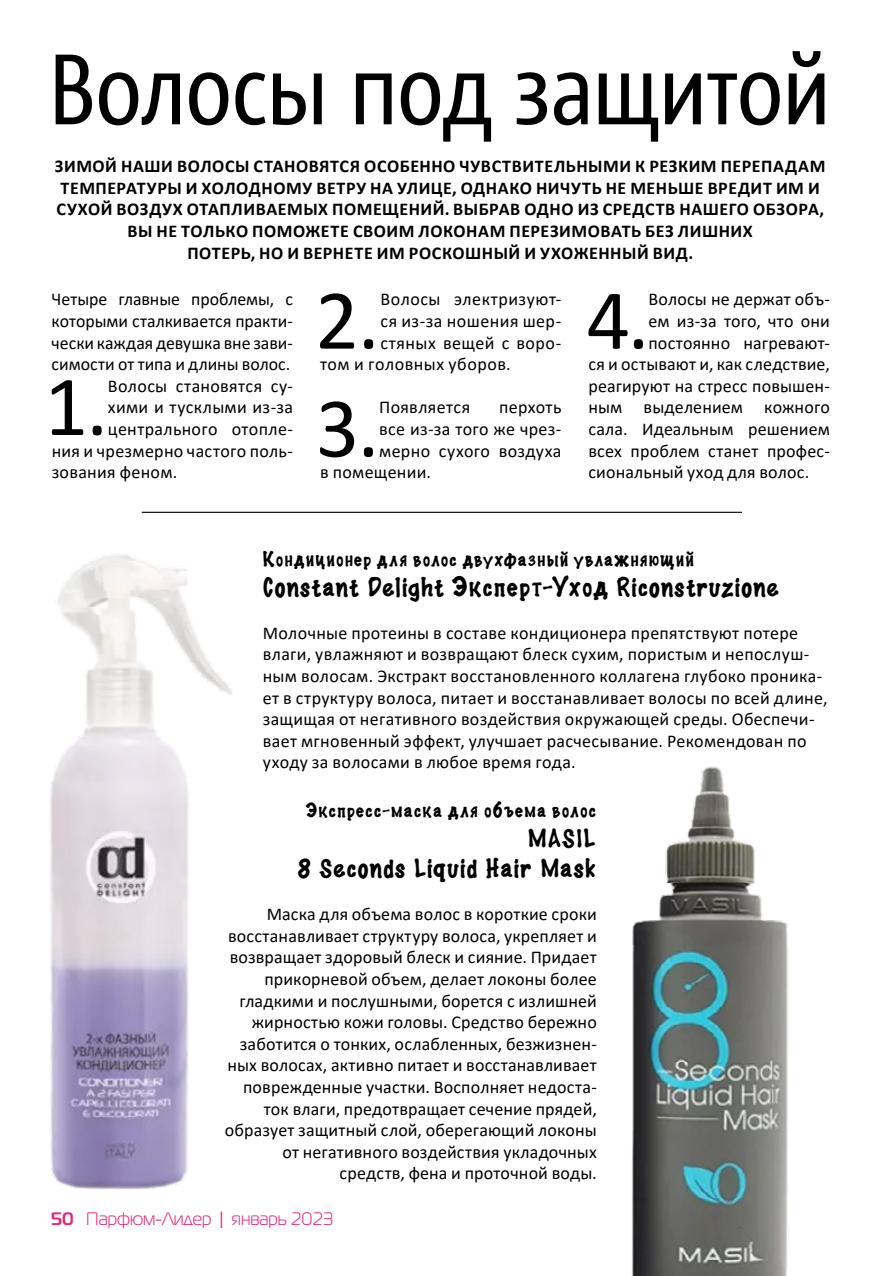
<style>
.page{position:relative;width:893px;height:1276px;background:#fff}
.page>*{position:absolute;margin:0;border:0;box-sizing:border-box;transform-origin:0 0}
.t1{font:99.67px "Corpid Cd OT";letter-spacing:-.005em;color:#000}
.t2{font:85.95px "Calibri";color:#000}
.t3{font:24.75px/29.7px "swadimarker";color:#000;text-align:right}
.t4{font:18px/21.6px "Calibri";letter-spacing:.015em;color:#000;text-align:justify}
.t5{font:700 18px/21.6px "Calibri";letter-spacing:.03em;color:#000;text-align:center}
.t6{font:18px "swadimarker";letter-spacing:.025em;color:#000}
.t7{font:18px "Magistral Cyr";color:#e82479}
.s1{font-weight:700}
</style>
<div class="page">
<img style="left:50px;top:555px;width:182px;height:634px">
<img style="left:632px;top:766px;width:157px;height:510px">
<hr style="left:142px;top:512px;width:600px;height:1px;background:#000">
<h1 class="t1" style="left:48px;top:31px;width:784px">Волосы под защитой</h1>
<p class="t5" style="left:55px;top:155px;width:772px">ЗИМОЙ НАШИ ВОЛОСЫ СТАНОВЯТСЯ ОСОБЕННО ЧУВСТВИТЕЛЬНЫМИ К РЕЗКИМ ПЕРЕПАДАМ ТЕМПЕРАТУРЫ И ХОЛОДНОМУ ВЕТРУ НА УЛИЦЕ, ОДНАКО НИЧУТЬ НЕ МЕНЬШЕ ВРЕДИТ ИМ И СУХОЙ ВОЗДУХ ОТАПЛИВАЕМЫХ ПОМЕЩЕНИЙ. ВЫБРАВ ОДНО ИЗ СРЕДСТВ НАШЕГО ОБЗОРА, ВЫ НЕ ТОЛЬКО ПОМОЖЕТЕ СВОИМ ЛОКОНАМ ПЕРЕЗИМОВАТЬ БЕЗ ЛИШНИХ<br>ПОТЕРЬ, НО И ВЕРНЕТЕ ИМ РОСКОШНЫЙ И УХОЖЕННЫЙ ВИД.</p>
<p class="t4" style="left:52px;top:288px;width:243px">Четыре главные проблемы, с которыми сталкивается практи&shy;чески каждая девушка вне зави&shy;симости от типа и длины волос.</p>
<h2 class="t2" style="left:44px;top:347px;width:65px">1.</h2>
<p class="t4" style="left:108px;top:374px;width:187px">Волосы становятся су-</p>
<h2 class="t2" style="left:315px;top:260px;width:66px">2.</h2>
<p class="t4" style="left:380px;top:288px;width:183px">Волосы электризуют-</p>
<h2 class="t2" style="left:586px;top:260px;width:64px">4.</h2>
<p class="t4" style="left:648px;top:288px;width:183px">Волосы не держат объ-</p>
<p class="t4" style="left:380px;top:310px;width:183px">ся из-за ношения шер-</p>
<p class="t4" style="left:380px;top:331px;width:183px">стяных вещей с воро-</p>
<p class="t4" style="left:320px;top:353px;width:192px">том и головных уборов.</p>
<h2 class="t2" style="left:316px;top:368px;width:65px">3.</h2>
<p class="t4" style="left:379px;top:396px;width:92px">Появляется</p>
<p class="t4" style="left:499px;top:396px;width:64px">перхоть</p>
<p class="t4" style="left:648px;top:310px;width:183px">ем из-за того, что они</p>
<p class="t4" style="left:648px;top:331px;width:183px">постоянно нагревают-</p>
<p class="t4" style="left:588px;top:353px;width:243px">ся и остывают и, как следствие,</p>
<p class="t4" style="left:588px;top:374px;width:243px">реагируют на стресс повышен-</p>
<p class="t4" style="left:588px;top:396px;width:243px">ным выделением кожного</p>
<p class="t4" style="left:588px;top:418px;width:243px">сала. Идеальным решением</p>
<p class="t4" style="left:588px;top:439px;width:243px">всех проблем станет профес-</p>
<p class="t4" style="left:588px;top:461px;width:222px">сиональный уход для волос.</p>
<p class="t4" style="left:108px;top:396px;width:187px">хими и тусклыми из-за</p>
<p class="t4" style="left:108px;top:418px;width:187px">центрального отопле-</p>
<p class="t4" style="left:52px;top:439px;width:243px">ния и чрезмерно частого поль-</p>
<p class="t4" style="left:52px;top:461px;width:127px">зования феном.</p>
<p class="t4" style="left:379px;top:418px;width:184px">все из-за того же чрез-</p>
<p class="t4" style="left:379px;top:439px;width:184px">мерно сухого воздуха</p>
<p class="t4" style="left:320px;top:461px;width:113px">в помещении.</p>
<p class="t6" style="left:263px;top:547px;width:433px">Кондиционер для волос двухфазный увлажняющий</p>
<h3 class="t3" style="left:263px;top:572px;width:519px">Constant Delight Эксперт-Уход Riconstruzione</h3>
<p class="t4" style="left:263px;top:621px;width:566px;text-align:left">Молочные протеины в составе кондиционера препятствуют потере влаги, увлажняют и возвращают блеск сухим, пористым и непослуш&shy;ным волосам. Экстракт восстановленного коллагена глубоко проника&shy;ет в структуру волоса, питает и восстанавливает волосы по всей длине, защищая от негативного воздействия окружающей среды. Обеспечи&shy;вает мгновенный эффект, улучшает расчесывание. Рекомендован по уходу за волосами в любое время года.</p>
<p class="t6" style="left:306px;top:799px;width:292px">Экспресс-маска для объема волос</p>
<h3 class="t3" style="left:298px;top:823px;width:301px">MASIL<br>8 Seconds Liquid Hair Mask</h3>
<p class="t4" style="left:225px;top:903px;width:373px;text-align:right">Маска для объема волос в короткие сроки восстанавливает структуру волоса, укрепляет и возвращает здоровый блеск и сияние. Придает прикорневой объем, делает локоны более гладкими и послушными, борется с излишней жирностью кожи головы. Средство бережно заботится о тонких, ослабленных, безжизнен&shy;ных волосах, активно питает и восстанавливает поврежденные участки. Восполняет недоста&shy;ток влаги, предотвращает сечение прядей, образует защитный слой, оберегающий локоны от негативного воздействия укладочных средств, фена и проточной воды.</p>
<p class="t7" style="left:51px;top:1209px;width:284px"><span class="s1">50</span> Парфюм-Лидер <span class="s1">|</span> январь 2023</p>
</div>
